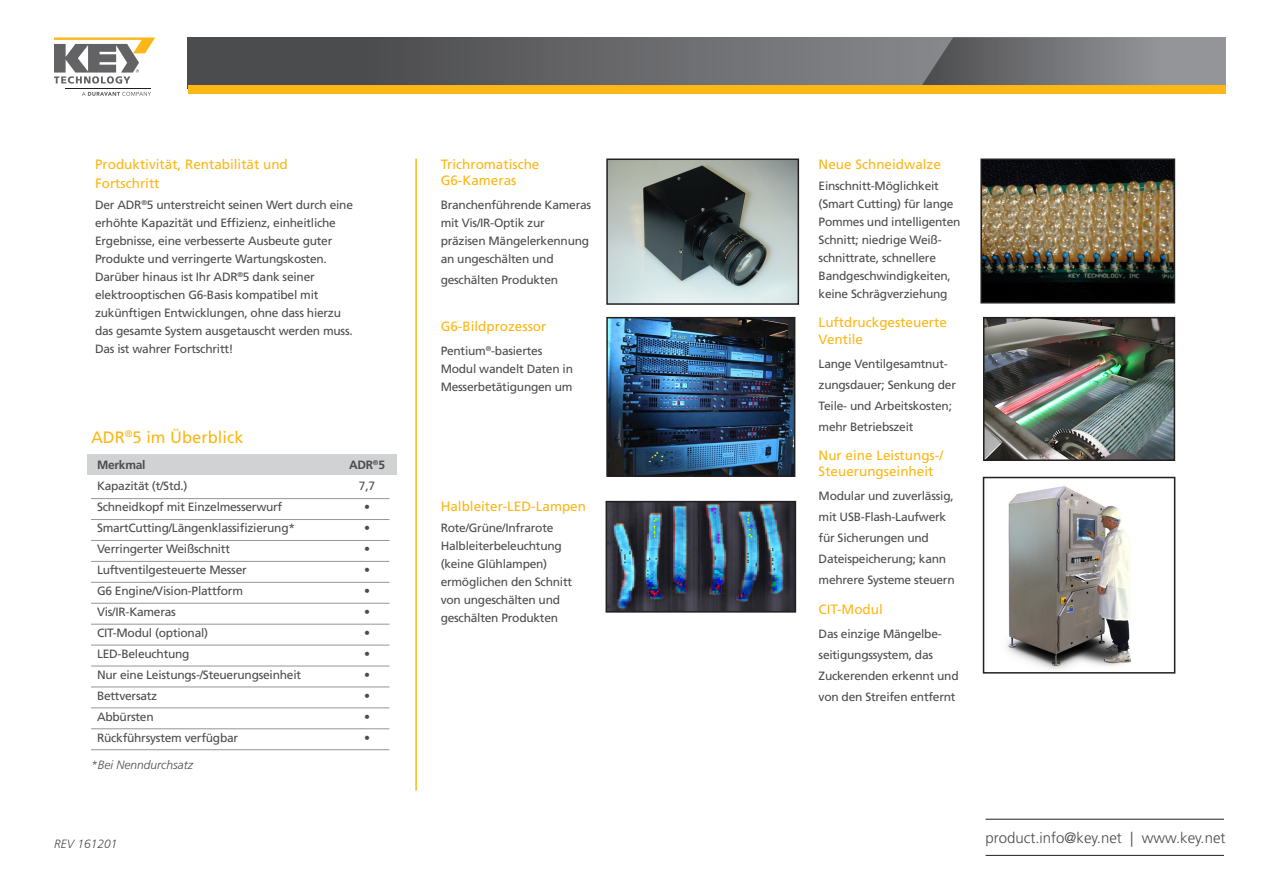
<style>
.page{position:relative;width:1263px;height:893px;background:#fff}
.page>*{position:absolute;margin:0;border:0;box-sizing:border-box;transform-origin:0 0}
.Subhead_1{font:16.5px "Frutiger LT Std";color:#fcb615}
.t1{font:300 15px "Frutiger LT Std";color:#4b4c4d}
.Subhead_2{font:13.5px/16.2px "Frutiger LT Std";color:#fcb615}
.Subhead_1-2{font:13.5px/19.8px "Frutiger LT Std";color:#fcb615}
.Body{font:12px/18px "Frutiger LT Std";letter-spacing:-.02em;color:#4b4c4d}
.t2{font:italic 300 12px "Frutiger LT Std";color:#4b4c4d}
.Body-2{font:700 12px "Frutiger LT Std";letter-spacing:-.02em;color:#4b4c4d}
</style>
<div class="page">
<svg style="left:188px;top:37px;width:731px;height:49px;background:#646463"></svg>
<svg style="left:919px;top:37px;width:306px;height:49px;background:#7c7c7c"></svg>
<div style="left:188px;top:86px;width:1037px;height:8px;background:#fcb615"></div>
<hr style="left:986px;top:819px;width:238px;height:1px;background:#231f20">
<hr style="left:986px;top:855px;width:238px;height:1px;background:#231f20">
<svg style="left:54px;top:38px;width:101px;height:46px"></svg>
<svg style="left:82px;top:92px;width:69px;height:4px"></svg>
<hr style="left:66px;top:89px;width:85px;height:1px;background:#231f20">
<img style="left:609px;top:320px;width:183px;height:154px">
<div style="left:606px;top:317px;width:189px;height:160px;border:2px solid #231f20"></div>
<img style="left:983px;top:162px;width:189px;height:138px">
<div style="left:980px;top:159px;width:195px;height:144px;border:2px solid #231f20"></div>
<img style="left:1006px;top:486px;width:126px;height:184px">
<div style="left:983px;top:477px;width:192px;height:197px;border:2px solid #231f20"></div>
<img style="left:609px;top:162px;width:187px;height:140px">
<div style="left:606px;top:159px;width:193px;height:146px;border:2px solid #231f20"></div>
<img style="left:986px;top:320px;width:186px;height:138px">
<div style="left:983px;top:317px;width:192px;height:144px;border:2px solid #231f20"></div>
<div style="left:88px;top:455px;width:309px;height:20px;background:#d1d2d4"></div>
<hr style="left:91px;top:498px;width:298px;height:1px;background:#939598">
<hr style="left:91px;top:540px;width:298px;height:1px;background:#939598">
<hr style="left:91px;top:519px;width:298px;height:1px;background:#939598">
<hr style="left:91px;top:561px;width:298px;height:1px;background:#939598">
<hr style="left:91px;top:582px;width:298px;height:1px;background:#939598">
<hr style="left:91px;top:603px;width:298px;height:1px;background:#939598">
<hr style="left:91px;top:624px;width:298px;height:1px;background:#939598">
<hr style="left:91px;top:645px;width:298px;height:1px;background:#939598">
<hr style="left:91px;top:666px;width:298px;height:1px;background:#939598">
<hr style="left:91px;top:687px;width:298px;height:1px;background:#939598">
<hr style="left:91px;top:707px;width:298px;height:1px;background:#939598">
<hr style="left:91px;top:728px;width:298px;height:1px;background:#939598">
<hr style="left:91px;top:749px;width:298px;height:1px;background:#939598">
<img style="left:608px;top:504px;width:185px;height:106px">
<div style="left:605px;top:501px;width:191px;height:112px;border:2px solid #231f20"></div>
<hr style="left:415px;top:159px;width:2px;height:631px;background:#fcb615">
<p class="Subhead_1-2" style="left:95px;top:154px;width:194px">Produktivität, Rentabilität und<br>Fortschritt</p>
<p class="Body" style="left:95px;top:196px;width:259px">Der ADR<sup>®</sup>5 unterstreicht seinen Wert durch eine erhöhte Kapazität und Effizienz, einheitliche Ergebnisse, eine verbesserte Ausbeute guter Produkte und verringerte Wartungskosten.<br>Darüber hinaus ist Ihr ADR<sup>®</sup>5 dank seiner elektrooptischen G6-Basis kompatibel mit zukünftigen Entwicklungen, ohne dass hierzu das gesamte System ausgetauscht werden muss.<br>Das ist wahrer Fortschritt!</p>
<p class="Subhead_1" style="left:91px;top:427px;width:154px">ADR<sup>®</sup>5 im Überblick</p>
<p class="Body-2" style="left:97px;top:458px;width:50px">Merkmal</p>
<p class="Body-2" style="left:349px;top:458px;width:38px">ADR<sup>®</sup>5</p>
<p class="Body" style="left:97px;top:477px;width:92px">Kapazität (t/Std.)</p>
<p class="Body" style="left:359px;top:477px;width:18px">7,7</p>
<p class="Body" style="left:97px;top:498px;width:187px">Schneidkopf mit Einzelmesserwurf</p>
<p class="Body" style="left:364px;top:498px;width:7px">•</p>
<p class="Body" style="left:97px;top:519px;width:200px">SmartCutting/Längenklassifizierung*</p>
<p class="Body" style="left:364px;top:519px;width:7px">•</p>
<p class="Body" style="left:97px;top:540px;width:135px">Verringerter Weißschnitt</p>
<p class="Body" style="left:364px;top:540px;width:7px">•</p>
<p class="Body" style="left:97px;top:561px;width:151px">Luftventilgesteuerte Messer</p>
<p class="Body" style="left:364px;top:561px;width:7px">•</p>
<p class="Body" style="left:97px;top:582px;width:148px">G6 Engine/Vision-Plattform</p>
<p class="Body" style="left:364px;top:582px;width:7px">•</p>
<p class="Body" style="left:97px;top:603px;width:80px">Vis/IR-Kameras</p>
<p class="Body" style="left:364px;top:603px;width:7px">•</p>
<p class="Body" style="left:97px;top:624px;width:113px">CIT-Modul (optional)</p>
<p class="Body" style="left:364px;top:624px;width:7px">•</p>
<p class="Body" style="left:97px;top:645px;width:94px">LED-Beleuchtung</p>
<p class="Body" style="left:364px;top:645px;width:7px">•</p>
<p class="Body" style="left:97px;top:666px;width:206px">Nur eine Leistungs-/Steuerungseinheit</p>
<p class="Body" style="left:364px;top:666px;width:7px">•</p>
<p class="Body" style="left:97px;top:687px;width:62px">Bettversatz</p>
<p class="Body" style="left:364px;top:687px;width:7px">•</p>
<p class="Body" style="left:97px;top:708px;width:58px">Abbürsten</p>
<p class="Body" style="left:364px;top:708px;width:7px">•</p>
<p class="Body" style="left:97px;top:729px;width:143px">Rückführsystem verfügbar</p>
<p class="Body" style="left:364px;top:729px;width:7px">•</p>
<p class="t2" style="left:91px;top:758px;width:104px">*Bei Nenndurchsatz</p>
<p class="t2" style="left:54px;top:837px;width:65px">REV 161201</p>
<p class="Subhead_2" style="left:441px;top:156px;width:100px">Trichromatische<br>G6-Kameras</p>
<p class="Body" style="left:441px;top:196px;width:152px">Branchenführende Kameras mit Vis/IR-Optik zur präzisen Mängelerkennung an ungeschälten und</p>
<p class="Body" style="left:441px;top:271px;width:119px">geschälten Produkten</p>
<p class="Subhead_2" style="left:441px;top:318px;width:107px">G6-Bildprozessor</p>
<p class="Body" style="left:441px;top:342px;width:134px">Pentium<sup>®</sup>-basiertes<br>Modul wandelt Daten in<br>Messerbetätigungen um</p>
<p class="Subhead_2" style="left:441px;top:498px;width:147px">Halbleiter-LED-Lampen</p>
<p class="Body" style="left:441px;top:519px;width:133px">Rote/Grüne/Infrarote<br>Halbleiterbeleuchtung (keine Glühlampen) ermöglichen den Schnitt von ungeschälten und geschälten Produkten</p>
<p class="Subhead_2" style="left:819px;top:156px;width:124px">Neue Schneidwalze</p>
<p class="Body" style="left:819px;top:177px;width:143px">Einschnitt-Möglichkeit (Smart Cutting) für lange<br>Pommes und intelligenten<br>Schnitt; niedrige Weiß&shy;schnittrate, schnellere<br>Bandgeschwindigkeiten, keine Schrägverziehung</p>
<p class="Subhead_2" style="left:819px;top:315px;width:130px">Luftdruckgesteuerte<br>Ventile</p>
<p class="Body" style="left:819px;top:353px;width:139px;line-height:21px">Lange Ventilgesamtnut&shy;zungsdauer; Senkung der<br>Teile- und Arbeitskosten; mehr Betriebszeit</p>
<p class="Subhead_2" style="left:819px;top:448px;width:126px">Nur eine Leistungs-/<br>Steuerungseinheit</p>
<p class="Body" style="left:819px;top:486px;width:138px;line-height:21px">Modular und zuverlässig, mit USB-Flash-Laufwerk für Sicherungen und<br>Dateispeicherung; kann mehrere Systeme steuern</p>
<p class="Subhead_2" style="left:819px;top:601px;width:66px">CIT-Modul</p>
<p class="Body" style="left:819px;top:624px;width:142px;line-height:21px">Das einzige Mängelbe&shy;seitigungssystem, das<br>Zuckerenden erkennt und von den Streifen entfernt</p>
<p class="t1" style="left:986px;top:829px;width:241px">product.info@key.net | www.key.net</p>
</div>
